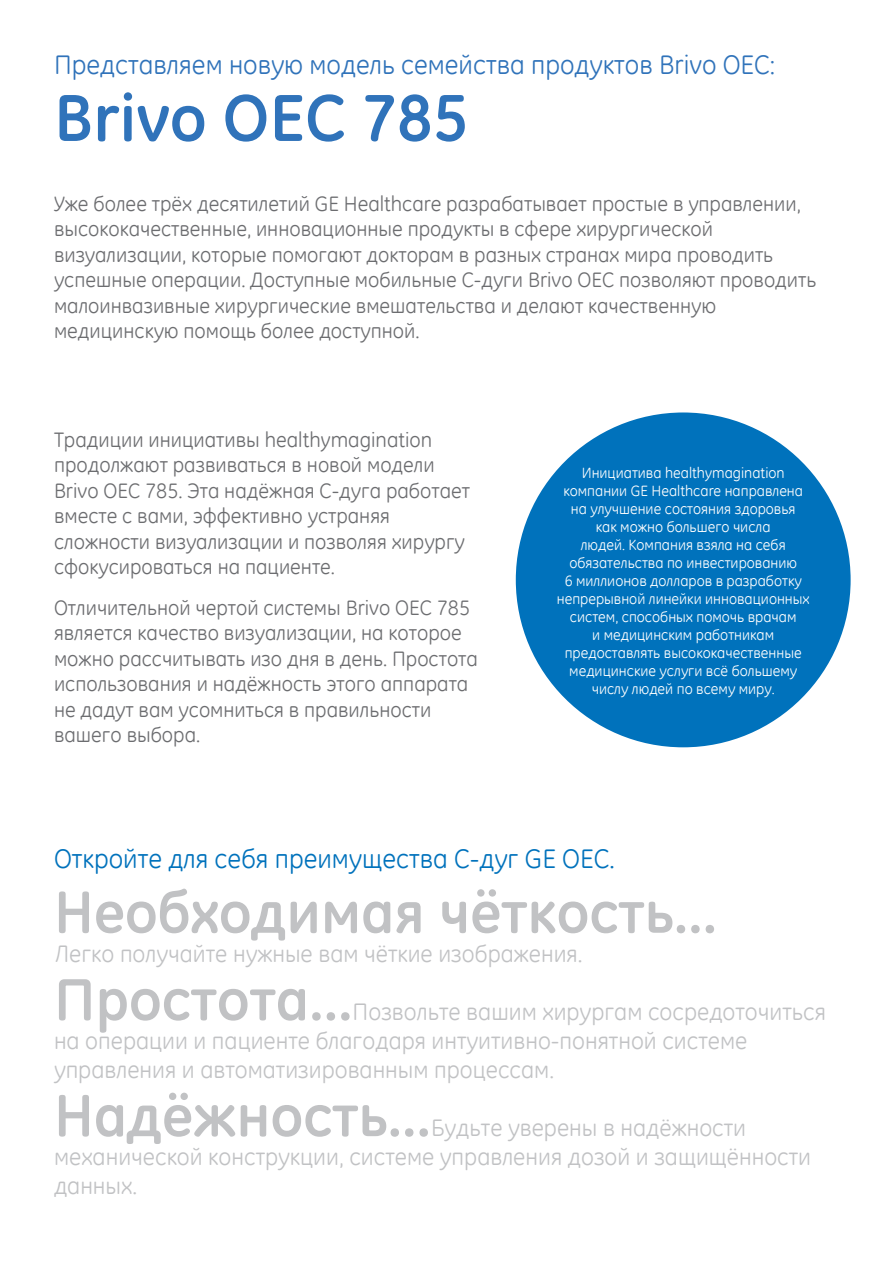
<style>
.page{position:relative;width:893px;height:1263px;background:#fff}
.page>*{position:absolute;margin:0;border:0;box-sizing:border-box;transform-origin:0 0}
.t1{font:700 67.5px "GE Inspira";color:#3073ba}
.t2{font:700 60px "GE Inspira";color:#c1c2c4}
.t3{font:27px "GE Inspira";color:#3073ba}
.t4{font:27px "GE Inspira";color:#0072bc}
.t5{font:24px/28.8px "GE Inspira";color:#c1c2c4}
.t6{font:21px/25.5px "GE Inspira";color:#6c6d70}
.t7{font:15px/18px "GE Inspira";color:#fff;text-align:center}
</style>
<div class="page">
<div style="left:516px;top:412px;width:335px;height:335px;background:#0072bc;border-radius:50%"></div>
<p class="t3" style="left:54px;top:47px;width:723px">Представляем новую модель семейства продуктов Brivo OEC:</p>
<p class="t1" style="left:54px;top:74px;width:416px">Brivo OEC 785</p>
<p class="t6" style="left:54px;top:190px;width:764px">Уже более трёх десятилетий GE Healthcare разрабатывает простые в управлении, высококачественные, инновационные продукты в сфере хирургической визуализации, которые помогают докторам в разных странах мира проводить успешные операции. Доступные мобильные С-дуги Brivo OEC позволяют проводить малоинвазивные хирургические вмешательства и делают качественную медицинскую помощь более доступной.</p>
<p class="t6" style="left:54px;top:426px;width:418px">Традиции инициативы healthymagination продолжают развиваться в новой модели Brivo OEC 785. Эта надёжная С-дуга работает вместе с вами, эффективно устраняя сложности визуализации и позволяя хирургу сфокусироваться на пациенте.</p>
<p class="t6" style="left:54px;top:594px;width:425px">Отличительной чертой системы Brivo OEC 785 является качество визуализации, на которое можно рассчитывать изо дня в день. Простота использования и надёжность этого аппарата не дадут вам усомниться в правильности вашего выбора.</p>
<p class="t7" style="left:557px;top:463px;width:254px">Инициатива healthymagination компании GE Healthcare направлена на улучшение состояния здоровья<br>как можно большего числа<br>людей. Компания взяла на себя обязательства по инвестированию<br>6 миллионов долларов в разработку непрерывной линейки инновационных систем, способных помочь врачам<br>и медицинским работникам предоставлять высококачественные медицинские услуги всё большему числу людей по всему миру.</p>
<p class="t4" style="left:54px;top:842px;width:562px">Откройте для себя преимущества C-дуг GE OEC.</p>
<p class="t2" style="left:54px;top:873px;width:665px">Необходимая чёткость...</p>
<p class="t5" style="left:54px;top:938px;width:530px">Легко получайте нужные вам чёткие изображения.</p>
<p class="t2" style="left:54px;top:960px;width:300px">Простота...</p>
<p class="t5" style="left:54px;top:997px;width:773px;text-indent:299px">Позвольте вашим хирургам сосредоточиться на операции и пациенте благодаря интуитивно-понятной системе управления и автоматизированным процессам.</p>
<p class="t2" style="left:54px;top:1077px;width:378px">Надёжность...</p>
<p class="t5" style="left:54px;top:1113px;width:759px;text-indent:377px">Будьте уверены в надёжности механической конструкции, системе управления дозой и защищённости данных.</p>
</div>
